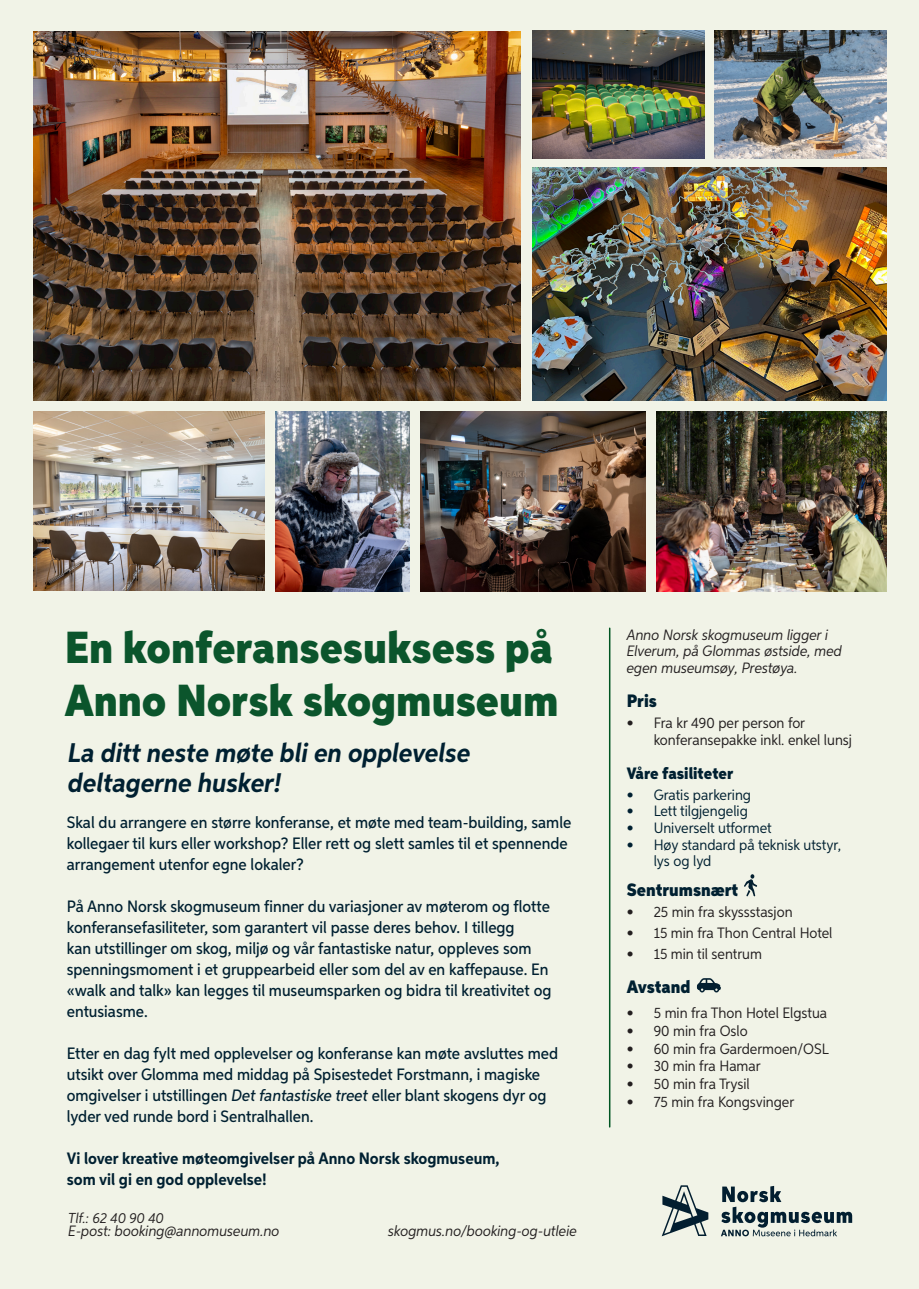
<style>
.page{position:relative;width:919px;height:1289px;background:#fff}
.page>*{position:absolute;margin:0;border:0;box-sizing:border-box;transform-origin:0 0}
.t1{font:900 45px/52.5px "Aspira Nar";color:#0b552c}
.t2{font:italic 700 27px/30px "Aspira Nar";color:#002031}
.Punktliste{font:900 18px "Aspira Nar";color:#002031}
.t3{font:500 16.5px/21px "Aspira Nar";color:#002031}
.t4{font:700 16.5px/21px "Aspira Nar";color:#002031}
.t5{font:900 16.5px "Aspira Nar";color:#002031}
.t6{font:15px/16.5px "Aspira Nar";color:#231f20}
.Punktliste-2{font:italic 15px/16.5px "Aspira Nar";color:#231f20}
.t7{font:15px/16.5px "Aspira Nar";color:#002031}
.Punktliste-3{font:italic 14.4px "Aspira Nar";color:#231f20}
.s1{font-style:italic}
</style>
<div class="page">
<div style="left:0;top:0;width:918px;height:1288px;background:#f1f3e7"></div>
<svg style="left:744px;top:874px;width:13px;height:22px"></svg>
<svg style="left:697px;top:978px;width:23px;height:14px"></svg>
<img style="left:33px;top:32px;width:487px;height:369px">
<img style="left:656px;top:411px;width:230px;height:180px">
<img style="left:33px;top:411px;width:232px;height:180px">
<img style="left:714px;top:31px;width:172px;height:128px">
<img style="left:533px;top:31px;width:171px;height:128px">
<img style="left:533px;top:168px;width:353px;height:233px">
<img style="left:276px;top:411px;width:133px;height:180px">
<img style="left:420px;top:411px;width:225px;height:180px">
<hr style="left:609px;top:628px;width:1px;height:498px;background:#052">
<svg style="left:721px;top:1185px;width:131px;height:51px"></svg>
<svg style="left:661px;top:1185px;width:47px;height:51px"></svg>
<h1 class="t1" style="left:65px;top:622px;width:495px">En konferansesuksess på<br>Anno Norsk skogmuseum</h1>
<h1 class="t2" style="left:68px;top:738px;width:404px">La ditt neste møte bli en opplevelse deltagerne husker!</h1>
<h1 class="t3" style="left:67px;top:811px;width:506px">Skal du arrangere en større konferanse, et møte med team-building, samle kollegaer til kurs eller workshop? Eller rett og slett samles til et spennende arrangement utenfor egne lokaler?</h1>
<h1 class="t3" style="left:67px;top:895px;width:486px">På Anno Norsk skogmuseum finner du variasjoner av møterom og flotte konferansefasiliteter, som garantert vil passe deres behov. I tillegg<br>kan utstillinger om skog, miljø og vår fantastiske natur, oppleves som spenningsmoment i et gruppearbeid eller som del av en kaffepause. En «walk and talk» kan legges til museumsparken og bidra til kreativitet og entusiasme.</h1>
<h1 class="t3" style="left:67px;top:1042px;width:493px">Etter en dag fylt med opplevelser og konferanse kan møte avsluttes med utsikt over Glomma med middag på Spisestedet Forstmann, i magiske omgivelser i utstillingen <span class="s1">Det fantastiske treet</span> eller blant skogens dyr og lyder ved runde bord i Sentralhallen.</h1>
<h1 class="t4" style="left:67px;top:1148px;width:434px">Vi lover kreative møteomgivelser på Anno Norsk skogmuseum, som vil gi en god opplevelse!</h1>
<p class="Punktliste-3" style="left:68px;top:1209px;width:97px">Tlf.: 62 40 90 40</p>
<p class="Punktliste-2" style="left:68px;top:1222px;width:213px">E-post: booking@annomuseum.no</p>
<p class="Punktliste-2" style="left:388px;top:1222px;width:190px">skogmus.no/booking-og-utleie</p>
<p class="Punktliste-2" style="left:626px;top:626px;width:217px">Anno Norsk skogmuseum ligger i<br>Elverum, på Glommas østside, med egen museumsøy, Prestøya.</p>
<h1 class="Punktliste" style="left:626px;top:690px;width:32px">Pris</h1>
<p class="t6" style="left:653px;top:714px;width:200px;text-indent:-27px">• Fra kr 490 per person for konferansepakke inkl. enkel lunsj</p>
<h1 class="t5" style="left:626px;top:763px;width:108px">Våre fasiliteter</h1>
<p class="t7" style="left:626px;top:786px;width:126px">• Gratis parkering</p>
<p class="t7" style="left:626px;top:802px;width:122px">• Lett tilgjengelig</p>
<p class="t7" style="left:626px;top:819px;width:146px">• Universelt utformet</p>
<p class="t7" style="left:653px;top:835px;width:189px;text-indent:-27px">• Høy standard på teknisk utstyr, lys og lyd</p>
<h1 class="Punktliste" style="left:626px;top:878px;width:113px">Sentrumsnært</h1>
<p class="t6" style="left:626px;top:903px;width:167px">• 25 min fra skyssstasjon</p>
<p class="t6" style="left:626px;top:924px;width:207px">• 15 min fra Thon Central Hotel</p>
<p class="t6" style="left:626px;top:944px;width:137px">• 15 min til sentrum</p>
<p class="Punktliste" style="left:626px;top:975px;width:65px">Avstand</p>
<p class="t6" style="left:626px;top:1004px;width:202px">• 5 min fra Thon Hotel Elgstua</p>
<p class="t6" style="left:626px;top:1022px;width:122px">• 90 min fra Oslo</p>
<p class="t6" style="left:626px;top:1039px;width:204px">• 60 min fra Gardermoen/OSL</p>
<p class="t6" style="left:626px;top:1057px;width:135px">• 30 min fra Hamar</p>
<p class="t6" style="left:626px;top:1075px;width:124px">• 50 min fra Trysil</p>
<p class="t6" style="left:626px;top:1093px;width:169px">• 75 min fra Kongsvinger</p>
</div>
